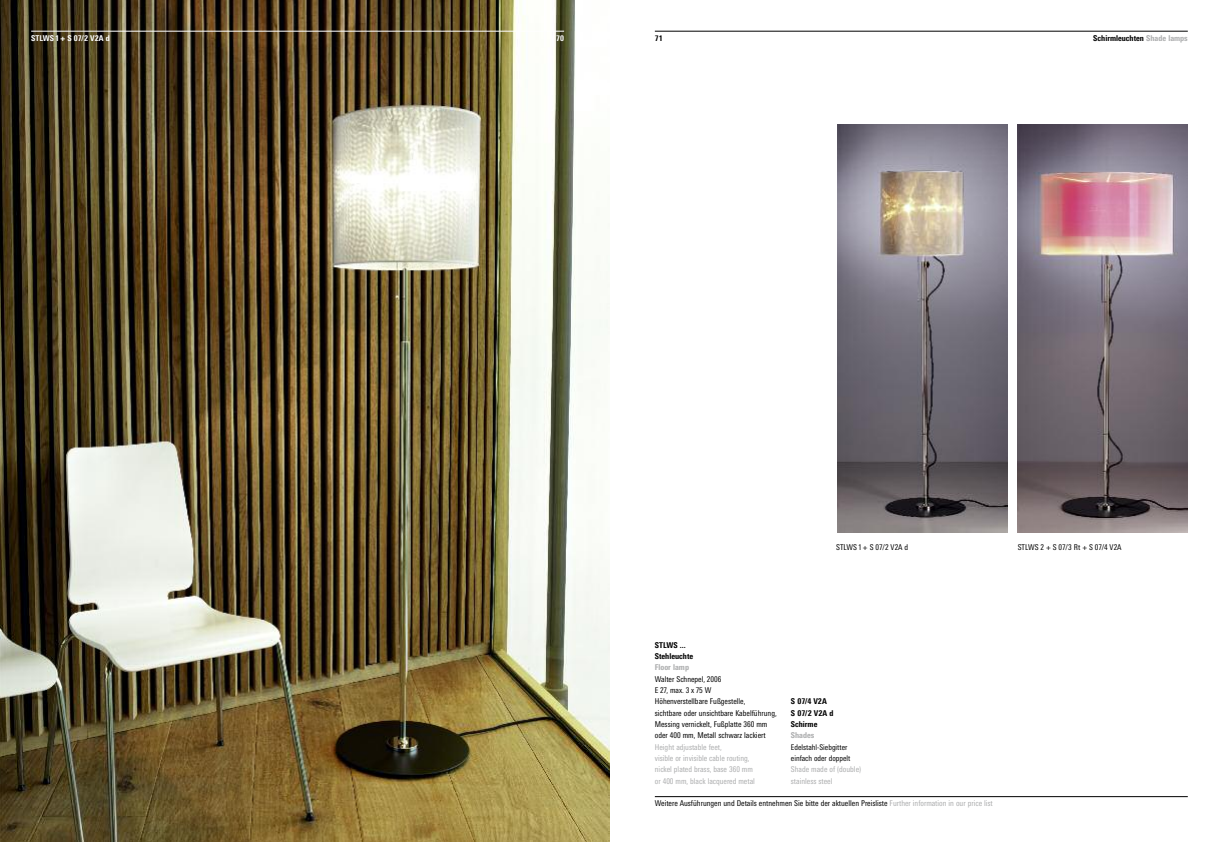
<style>
.page{position:relative;width:1219px;height:842px;background:#fff}
.page>*{position:absolute;margin:0;border:0;box-sizing:border-box;transform-origin:0 0}
.t1{font:condensed 8px/11.3px "LT Univers";color:#000}
.t2{font:condensed 8px/11.3px "LT Univers";color:#acadae}
.t3{font:800 condensed 8px/11.3px "LT Univers";color:#000}
.t4{font:800 condensed 8px "LT Univers";color:#fff}
.t5{font:800 condensed 8px "LT Univers";color:#acadae}
.t6{font:condensed 7.8px/11.3px "LT Univers";color:#000}
.t7{font:800 condensed 7.8px "LT Univers";color:#fff}
.t8{font:800 condensed 7.8px "LT Univers";color:#000}
.s1{color:#acadae}
</style>
<div class="page">
<img style="left:0;top:0;width:609px;height:842px">
<hr style="left:655px;top:31px;width:533px;height:1px;background:#000">
<hr style="left:31px;top:31px;width:533px;height:1px;background:#fff">
<hr style="left:655px;top:796px;width:533px;height:1px;background:#000">
<img style="left:1018px;top:125px;width:170px;height:408px">
<img style="left:837px;top:125px;width:170px;height:408px">
<p class="t4" style="left:31px;top:35px;width:80px">STLWS 1 + S 07/2 V2A d</p>
<p class="t7" style="left:556px;top:35px;width:9px">70</p>
<p class="t8" style="left:655px;top:35px;width:9px">71</p>
<p class="t3" style="left:1093px;top:33px;width:96px">Schirmleuchten <span class="s1">Shade lamps</span></p>
<p class="t1" style="left:836px;top:542px;width:74px">STLWS1 + S 07/2 V2A d</p>
<p class="t1" style="left:1018px;top:542px;width:105px">STLWS 2 + S 07/3 Rt + S 07/4 V2A</p>
<p class="t3" style="left:655px;top:640px;width:40px">STLWS ...<br>Stehleuchte</p>
<p class="t5" style="left:655px;top:664px;width:36px">Floor lamp</p>
<p class="t1" style="left:655px;top:674px;width:124px">Walter Schnepel, 2006<br>E 27, max. 3 x75 W<br>Höhenverstellbare Fußgestelle,<br>sichtbare oder unsichtbare Kabelführung,<br>Messing vernickelt, Fußplatte 360 mm oder 400 mm, Metall schwarz lackiert</p>
<p class="t2" style="left:655px;top:742px;width:102px">Height adjustable feet,<br>visible or invisible cable routing, nickel plated brass, base 360 mm or 400 mm, black lacquered metal</p>
<p class="t3" style="left:791px;top:696px;width:44px">S 07/4 V2A<br>S 07/2 V2A d<br>Schirme</p>
<p class="t5" style="left:791px;top:732px;width:25px">Shades</p>
<p class="t6" style="left:791px;top:742px;width:61px">Edelstahl-Siebgitter einfach oder doppelt</p>
<p class="t2" style="left:791px;top:764px;width:72px">Shade made of (double) stainless steel</p>
<p class="t1" style="left:655px;top:798px;width:339px">Weitere Ausführungen und Details entnehmen Sie bitte der aktuellen Preisliste <span class="s1">Further information in our price list</span></p>
</div>
